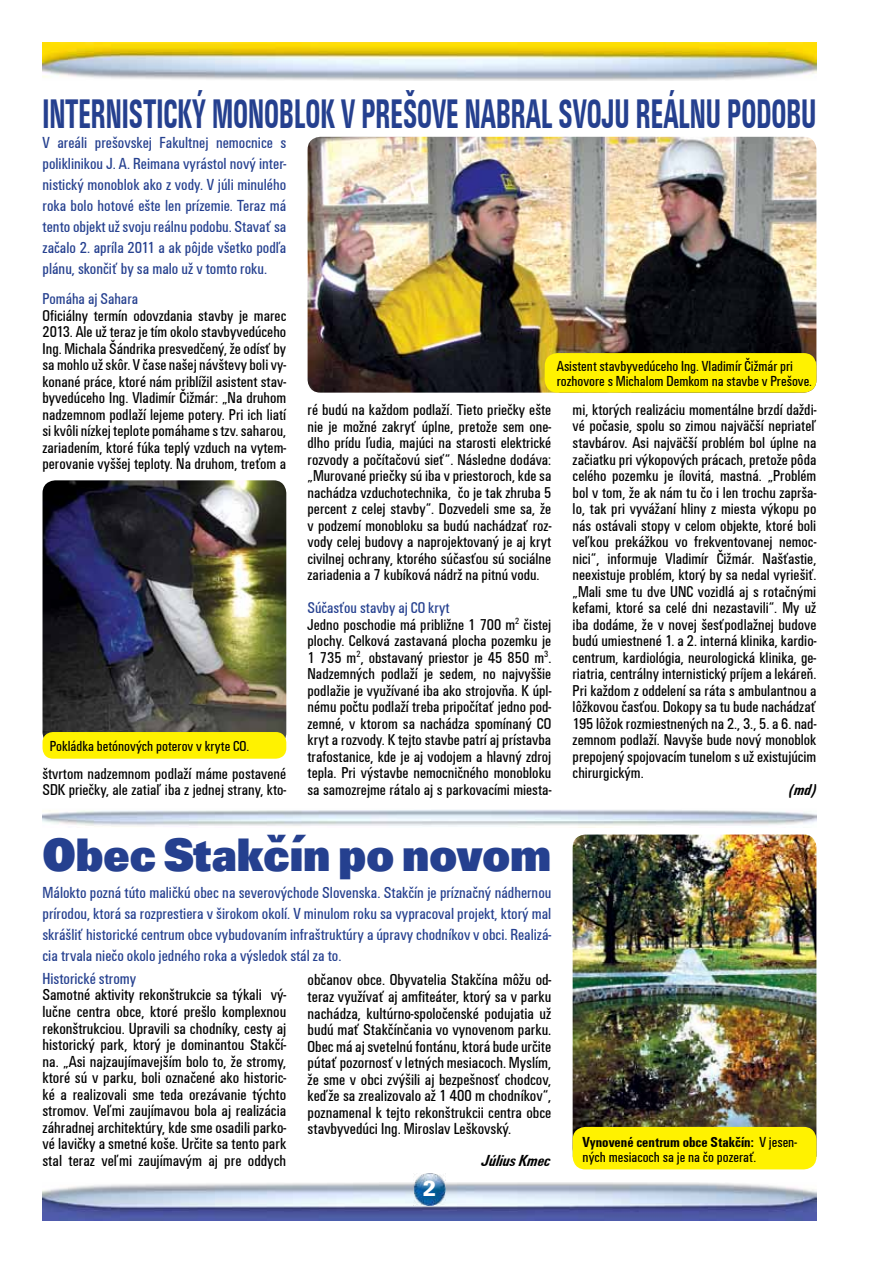
<style>
.page{position:relative;width:893px;height:1263px;background:#fff}
.page>*{position:absolute;margin:0;border:0;box-sizing:border-box;transform-origin:0 0}
.t1{font:800 48.3px "Unitus DEE";color:#25408f;scale:.93 1}
.t2{font:700 condensed 42.6px "Unitus TEE";color:#25408f;scale:.67 1}
.t3{font:900 22.5px "Unitus TEE";color:#fff}
.t4{font:condensed 16.5px/16.5px "Unitus TEE";color:#000;text-align:justify}
.t5{font:condensed 16.5px/21px "Unitus TEE";color:#25408f;text-align:justify}
.t6{font:italic 700 condensed 16.5px "Unitus TEE";color:#000}
.t7{font:condensed 16.2px/16.5px "Unitus TEE";color:#000;text-align:justify}
.t8{font:condensed 16.2px "Unitus TEE";color:#25408f}
.t9{font:italic 700 condensed 16.2px "Unitus TEE";color:#000}
.t10{font:condensed 15px/15px "Unitus TEE";color:#000}
.s1{color:#25408f}
.s2{font-weight:700}
</style>
<div class="page">
<img style="left:43px;top:43px;width:773px;height:38px">
<img style="left:43px;top:1182px;width:773px;height:38px">
<img style="left:308px;top:137px;width:508px;height:256px">
<img style="left:43px;top:480px;width:243px;height:259px">
<img style="left:573px;top:834px;width:243px;height:302px">
<div style="left:573px;top:1127px;width:243px;height:42px;background:#fff200;border-radius:13px"></div>
<div style="left:545px;top:353px;width:271px;height:40px;background:#fff200;border-radius:13px"></div>
<div style="left:43px;top:732px;width:243px;height:27px;background:#fff200;border-radius:10px"></div>
<img style="left:413px;top:1173px;width:32px;height:32px">
<h2 class="t2" style="left:43px;top:89px;width:171px">INTERNISTICKÝ</h2>
<h2 class="t2" style="left:212px;top:89px;width:903px">MONOBLOK V PREŠOVE NABRAL SVOJU REÁLNU PODOBU</h2>
<p class="t5" style="left:43px;top:133px;width:245px">V areáli prešovskej Fakultnej nemocnice s poliklinikou J. A. Reimana vyrástol nový inter&shy;nistický monoblok ako z vody. V júli minulého roka bolo hotové ešte len prízemie. Teraz má tento objekt už svoju reálnu podobu. Stavať sa začalo 2. apríla 2011 a ak pôjde všetko podľa plánu, skončiť by sa malo už v tomto roku.</p>
<p class="t8" style="left:43px;top:290px;width:97px">Pomáha aj Sahara</p>
<p class="t7" style="left:43px;top:307px;width:245px">Oficiálny termín odovzdania stavby je marec 2013. Ale už teraz je tím okolo stavbyvedúceho Ing. Michala Šándrika presvedčený, že odísť by sa mohlo už skôr. V čase našej návštevy boli vy&shy;konané práce, ktoré nám priblížil asistent stav&shy;byvedúceho Ing. Vladimír Čižmár: „Na druhom nadzemnom podlaží lejeme potery. Pri ich liatí si kvôli nízkej teplote pomáhame s tzv. saharou, zariadením, ktoré fúka teplý vzduch na vytem&shy;perovanie vyššej teploty. Na druhom, treťom a</p>
<p class="t10" style="left:50px;top:738px;width:201px">Pokládka betónových poterov v kryte CO.</p>
<p class="t7" style="left:43px;top:765px;width:245px">štvrtom nadzemnom podlaží máme postavené<br>SDK priečky, ale zatiaľ iba z jednej strany, kto-</p>
<p class="t10" style="left:557px;top:358px;width:257px">Asistent stavbyvedúceho Ing. Vladimír Čižmár pri rozhovore s Michalom Demkom na stavbe v Prešove.</p>
<p class="t7" style="left:308px;top:402px;width:245px">ré budú na každom podlaží. Tieto priečky ešte nie je možné zakryť úplne, pretože sem one&shy;dlho prídu ľudia, majúci na starosti elektrické rozvody a počítačovú sieť“. Následne dodáva: „Murované priečky sú iba v priestoroch, kde sa nachádza vzduchotechnika, čo je tak zhruba 5 percent z celej stavby“. Dozvedeli sme sa, že v podzemí monobloku sa budú nachádzať roz&shy;vody celej budovy a naprojektovaný je aj kryt civilnej ochrany, ktorého súčasťou sú sociálne zariadenia a 7 kubíková nádrž na pitnú vodu.</p>
<p class="t7" style="left:308px;top:600px;width:245px;text-align:left"><span class="s1">Súčasťou stavby aj CO kryt<br></span>Jedno poschodie má približne 1 700 m<sup>2</sup> čistej plochy. Celková zastavaná plocha pozemku je 1 735 m<sup>2</sup>, obstavaný priestor je 45 850 m<sup>3</sup>.<br>Nadzemných podlaží je sedem, no najvyššie podlažie je využívané iba ako strojovňa. K úpl&shy;nému počtu podlaží treba pripočítať jedno pod&shy;zemné, v ktorom sa nachádza spomínaný CO kryt a rozvody. K tejto stavbe patrí aj prístavba trafostanice, kde je aj vodojem a hlavný zdroj tepla. Pri výstavbe nemocničného monobloku sa samozrejme rátalo aj s parkovacími miesta-</p>
<p class="t7" style="left:573px;top:402px;width:245px">mi, ktorých realizáciu momentálne brzdí daždi&shy;vé počasie, spolu so zimou najväčší nepriateľ stavbárov. Asi najväčší problém bol úplne na začiatku pri výkopových prácach, pretože pôda celého pozemku je ílovitá, mastná. „Problém bol v tom, že ak nám tu čo i len trochu zaprša&shy;lo, tak pri vyvážaní hliny z miesta výkopu po nás ostávali stopy v celom objekte, ktoré boli veľkou prekážkou vo frekventovanej nemoc&shy;nici“, informuje Vladimír Čižmár. Našťastie, neexistuje problém, ktorý by sa nedal vyriešiť. „Mali sme tu dve UNC vozidlá aj s rotačnými kefami, ktoré sa celé dni nezastavili“. My už iba dodáme, že v novej šesťpodlažnej budove budú umiestnené 1. a 2. interná klinika, kardio&shy;centrum, kardiológia, neurologická klinika, ge&shy;riatria, centrálny internistický príjem a lekáreň.<br>Pri každom z oddelení sa ráta s ambulantnou a lôžkovou časťou. Dokopy sa tu bude nachádzať 195 lôžok rozmiestnených na 2., 3., 5. a 6. nad&shy;zemnom podlaží. Navyše bude nový monoblok prepojený spojovacím tunelom s už existujúcim chirurgickým.</p>
<p class="t9" style="left:789px;top:780px;width:29px">(md)</p>
<h1 class="t1" style="left:43px;top:826px;width:549px">Obec Stakčín po novom</h1>
<p class="t5" style="left:43px;top:882px;width:510px">Málokto pozná túto maličkú obec na severovýchode Slovenska. Stakčín je príznačný nádhernou prírodou, ktorá sa rozprestiera v širokom okolí. V minulom roku sa vypracoval projekt, ktorý mal skrášliť historické centrum obce vybudovaním infraštruktúry a úpravy chodníkov v obci. Realizá&shy;cia trvala niečo okolo jedného roka a výsledok stál za to.</p>
<p class="t5" style="left:43px;top:968px;width:95px">Historické stromy</p>
<p class="t4" style="left:43px;top:987px;width:245px">Samotné aktivity rekonštrukcie sa týkali vý&shy;lučne centra obce, ktoré prešlo komplexnou rekonštrukciou. Upravili sa chodníky, cesty aj historický park, ktorý je dominantou Stakčí&shy;na. „Asi najzaujímavejším bolo to, že stromy, ktoré sú v parku, boli označené ako historic&shy;ké a realizovali sme teda orezávanie týchto stromov. Veľmi zaujímavou bola aj realizácia záhradnej architektúry, kde sme osadili parko&shy;vé lavičky a smetné koše. Určite sa tento park stal teraz veľmi zaujímavým aj pre oddych</p>
<p class="t4" style="left:308px;top:972px;width:245px">občanov obce. Obyvatelia Stakčína môžu od&shy;teraz využívať aj amfiteáter, ktorý sa v parku nachádza, kultúrno-spoločenské podujatia už budú mať Stakčínčania vo vynovenom parku.<br>Obec má aj svetelnú fontánu, ktorá bude určite pútať pozornosť v letných mesiacoch. Myslím, že sme v obci zvýšili aj bezpešnosť chodcov, keďže sa zrealizovalo až 1 400 m chodníkov“, poznamenal k tejto rekonštrukcii centra obce stavbyvedúci Ing. Miroslav Leškovský.</p>
<p class="t6" style="left:482px;top:1151px;width:70px">Július Kmec</p>
<h3 class="t3" style="left:423px;top:1176px;width:15px">2</h3>
<p class="t10" style="left:583px;top:1134px;width:216px"><span class="s2">Vynovené centrum obce Stakčín:</span> V jesen&shy;ných mesiacoch sa je na čo pozerať.</p>
</div>
